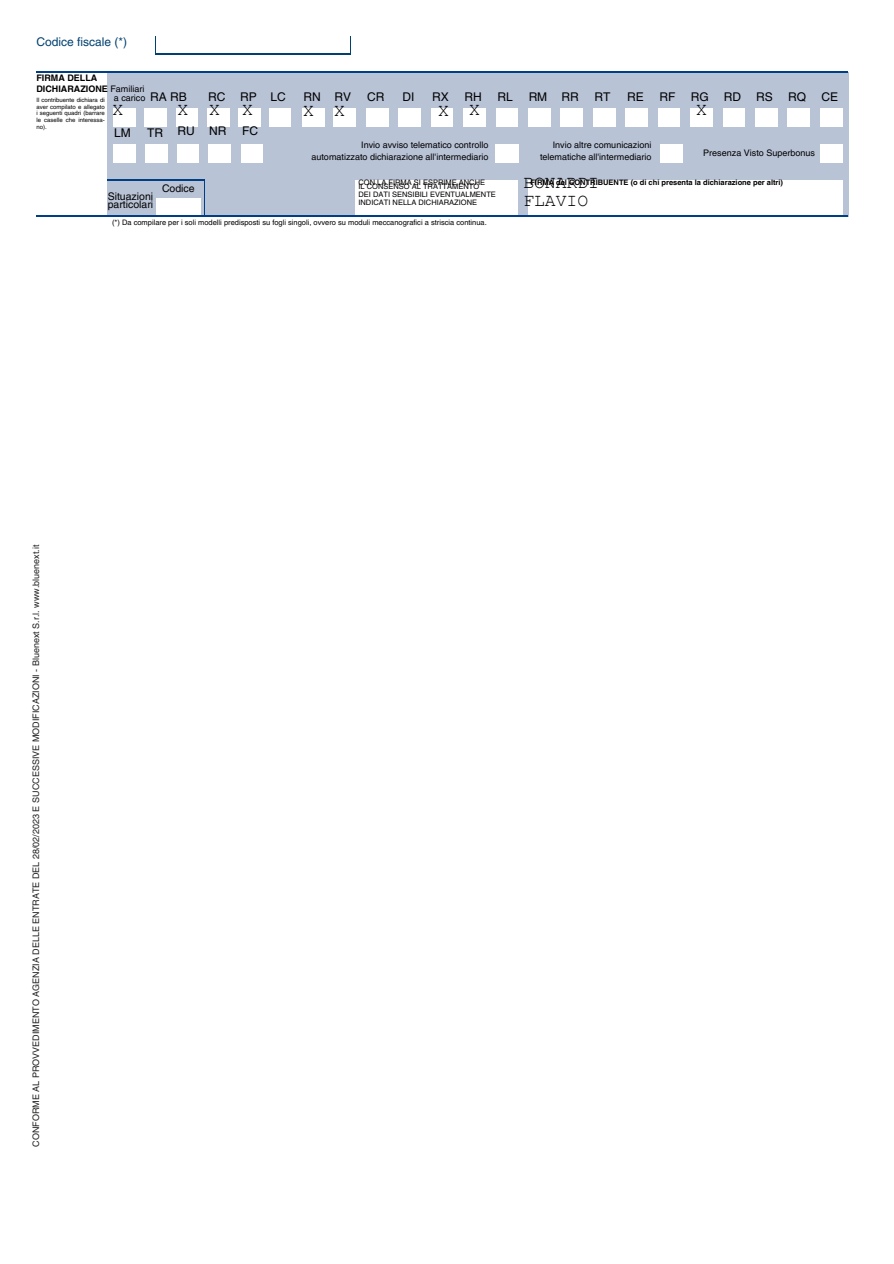
<style>
.page{position:relative;width:894px;height:1264px;background:#fff}
.page>*{position:absolute;margin:0;border:0;box-sizing:border-box;transform-origin:0 0}
.t1{font:18px "Courier New";color:#000}
.t2{font:12px "Helvetica LT Pro";color:#000}
.t3{font:12px "Helvetica LT Pro";color:#004170}
.t4{font:10.5px/7.8px "Helvetica LT Pro";color:#000}
.t5{font:9px/12.3px "Helvetica LT Pro";color:#000;text-align:right}
.t6{font:9px "Helvetica LT Pro";color:#212120}
.t7{font:700 9px/11.2px "Helvetica LT Pro";color:#000}
.t8{font:7.5px/7.8px "Helvetica LT Pro";color:#000}
.t9{font:700 7.5px "Helvetica LT Pro";color:#000}
.t10{font:6px/6.8px "Helvetica LT Pro";color:#000;text-align:justify}
.s1{font-weight:400}
</style>
<div class="page">
<svg style="left:155px;top:36px;width:1px;height:18px"></svg>
<svg style="left:350px;top:36px;width:1px;height:18px"></svg>
<hr style="left:156px;top:54px;width:194px;height:1px;background:#004170">
<div style="left:107px;top:72px;width:741px;height:144px;background:#b9c3d6"></div>
<div style="left:113px;top:108px;width:22px;height:18px;background:#fff"></div>
<div style="left:145px;top:108px;width:21px;height:18px;background:#fff"></div>
<div style="left:176px;top:108px;width:22px;height:18px;background:#fff"></div>
<div style="left:207px;top:108px;width:22px;height:18px;background:#fff"></div>
<div style="left:239px;top:108px;width:21px;height:18px;background:#fff"></div>
<div style="left:302px;top:108px;width:22px;height:18px;background:#fff"></div>
<div style="left:334px;top:108px;width:21px;height:18px;background:#fff"></div>
<div style="left:366px;top:108px;width:22px;height:18px;background:#fff"></div>
<div style="left:431px;top:108px;width:22px;height:18px;background:#fff"></div>
<div style="left:269px;top:108px;width:22px;height:18px;background:#fff"></div>
<div style="left:463px;top:108px;width:22px;height:18px;background:#fff"></div>
<div style="left:496px;top:108px;width:21px;height:18px;background:#fff"></div>
<div style="left:528px;top:108px;width:22px;height:18px;background:#fff"></div>
<div style="left:561px;top:108px;width:21px;height:18px;background:#fff"></div>
<div style="left:593px;top:108px;width:22px;height:18px;background:#fff"></div>
<div style="left:625px;top:108px;width:22px;height:18px;background:#fff"></div>
<div style="left:658px;top:108px;width:21px;height:18px;background:#fff"></div>
<div style="left:690px;top:108px;width:22px;height:18px;background:#fff"></div>
<div style="left:723px;top:108px;width:21px;height:18px;background:#fff"></div>
<div style="left:755px;top:108px;width:22px;height:18px;background:#fff"></div>
<div style="left:787px;top:108px;width:22px;height:18px;background:#fff"></div>
<div style="left:820px;top:108px;width:21px;height:18px;background:#fff"></div>
<div style="left:146px;top:144px;width:21px;height:18px;background:#fff"></div>
<div style="left:177px;top:144px;width:22px;height:18px;background:#fff"></div>
<div style="left:208px;top:144px;width:22px;height:18px;background:#fff"></div>
<div style="left:495px;top:144px;width:23px;height:18px;background:#fff"></div>
<div style="left:660px;top:144px;width:22px;height:18px;background:#fff"></div>
<div style="left:355px;top:180px;width:162px;height:36px;background:#fff"></div>
<div style="left:528px;top:180px;width:314px;height:36px;background:#fff"></div>
<div style="left:156px;top:198px;width:44px;height:18px;background:#fff"></div>
<div style="left:113px;top:144px;width:22px;height:18px;background:#fff"></div>
<div style="left:399px;top:108px;width:21px;height:18px;background:#fff"></div>
<div style="left:241px;top:144px;width:21px;height:18px;background:#fff"></div>
<div style="left:820px;top:144px;width:21px;height:18px;background:#fff"></div>
<hr style="left:107px;top:180px;width:97px;height:1px;background:#003e86">
<hr style="left:204px;top:180px;width:1px;height:36px;background:#003e86">
<hr style="left:37px;top:216px;width:810px;height:1px;background:#003e86">
<hr style="left:37px;top:72px;width:810px;height:1px;background:#003e86">
<h2 class="t3" style="left:36px;top:38px;width:92px">Codice fiscale (*)</h2>
<h2 class="t7" style="left:36px;top:73px;width:110px">FIRMA DELLA<br>DICHIARAZIONE <span class="s1">Familiari</span></h2>
<p class="t5" style="left:114px;top:92px;width:33px">a carico</p>
<h5 class="t2" style="left:150px;top:92px;width:38px">RA RB</h5>
<p class="t2" style="left:208px;top:92px;width:19px">RC</p>
<p class="t2" style="left:240px;top:92px;width:18px">RP</p>
<h2 class="t2" style="left:270px;top:92px;width:17px">LC</h2>
<h2 class="t1" style="left:177px;top:100px;width:12px">X</h2>
<h2 class="t2" style="left:177px;top:126px;width:19px">RU</h2>
<h2 class="t10" style="left:36px;top:97px;width:70px">Il contribuente dichiara di aver compilato e allegato i seguenti quadri (barrare le caselle che interessa&shy;no).</h2>
<h2 class="t1" style="left:209px;top:100px;width:12px">X</h2>
<h2 class="t2" style="left:209px;top:126px;width:19px">NR</h2>
<h4 class="t1" style="left:242px;top:100px;width:12px">X</h4>
<h3 class="t1" style="left:112px;top:100px;width:12px">X</h3>
<h5 class="t2" style="left:114px;top:129px;width:18px">LM</h5>
<h4 class="t2" style="left:147px;top:129px;width:17px">TR</h4>
<h4 class="t2" style="left:242px;top:126px;width:17px">FC</h4>
<h2 class="t2" style="left:303px;top:92px;width:19px">RN</h2>
<h2 class="t1" style="left:303px;top:101px;width:12px">X</h2>
<h2 class="t2" style="left:334px;top:92px;width:18px">RV</h2>
<h2 class="t1" style="left:334px;top:101px;width:12px">X</h2>
<h2 class="t2" style="left:367px;top:92px;width:19px">CR</h2>
<h2 class="t2" style="left:402px;top:92px;width:13px">DI</h2>
<h2 class="t2" style="left:432px;top:92px;width:18px">RX</h2>
<h2 class="t1" style="left:438px;top:101px;width:12px">X</h2>
<h2 class="t2" style="left:464px;top:92px;width:19px">RH</h2>
<h2 class="t1" style="left:469px;top:100px;width:12px">X</h2>
<h2 class="t2" style="left:497px;top:92px;width:17px">RL</h2>
<h2 class="t2" style="left:528px;top:92px;width:20px">RM</h2>
<h2 class="t2" style="left:561px;top:92px;width:19px">RR</h2>
<h2 class="t2" style="left:594px;top:92px;width:17px">RT</h2>
<p class="t2" style="left:627px;top:92px;width:18px">RE</p>
<h2 class="t2" style="left:659px;top:92px;width:17px">RF</h2>
<h5 class="t2" style="left:690px;top:92px;width:19px">RG</h5>
<h6 class="t1" style="left:696px;top:100px;width:12px">X</h6>
<h2 class="t2" style="left:723px;top:92px;width:19px">RD</h2>
<h2 class="t2" style="left:756px;top:92px;width:18px">RS</h2>
<h2 class="t2" style="left:787px;top:92px;width:19px">RQ</h2>
<h2 class="t2" style="left:821px;top:92px;width:18px">CE</h2>
<h2 class="t5" style="left:311px;top:139px;width:178px">Invio avviso telematico controllo automatizzato dichiarazione all'intermediario</h2>
<h2 class="t5" style="left:540px;top:139px;width:113px">Invio altre comunicazioni telematiche all'intermediario</h2>
<h2 class="t5" style="left:703px;top:147px;width:113px">Presenza Visto Superbonus</h2>
<h5 class="t8" style="left:358px;top:179px;width:128px">CON LA FIRMA SI ESPRIME ANCHE</h5>
<h5 class="t8" style="left:358px;top:184px;width:139px">IL CONSENSO AL TRATTAMENTO<br>DEI DATI SENSIBILI EVENTUALMENTE<br>INDICATI NELLA DICHIARAZIONE</h5>
<h5 class="t4" style="left:162px;top:186px;width:34px">Codice</h5>
<h1 class="t8" style="left:112px;top:219px;width:376px">(*) Da compilare per i soli modelli predisposti su fogli singoli, ovvero su moduli meccanografici a striscia continua.</h1>
<h1 class="t4" style="left:108px;top:194px;width:47px">Situazioni particolari</h1>
<p class="t1" style="left:523px;top:173px;width:77px">BONARDI</p>
<h5 class="t1" style="left:523px;top:191px;width:66px">FLAVIO</h5>
<p class="t9" style="left:530px;top:180px;width:254px">FIRMA del CONTRIBUENTE (o di chi presenta la dichiarazione per altri)</p>
<h2 class="t6" style="left:33px;top:1146px;width:603px;rotate:-90deg">CONFORME AL PROVVEDIMENTO AGENZIA DELLE ENTRATE DEL 28/02/2023 E SUCCESSIVE MODIFICAZIONI - Bluenext S.r.l. www.bluenext.it</h2>
</div>
